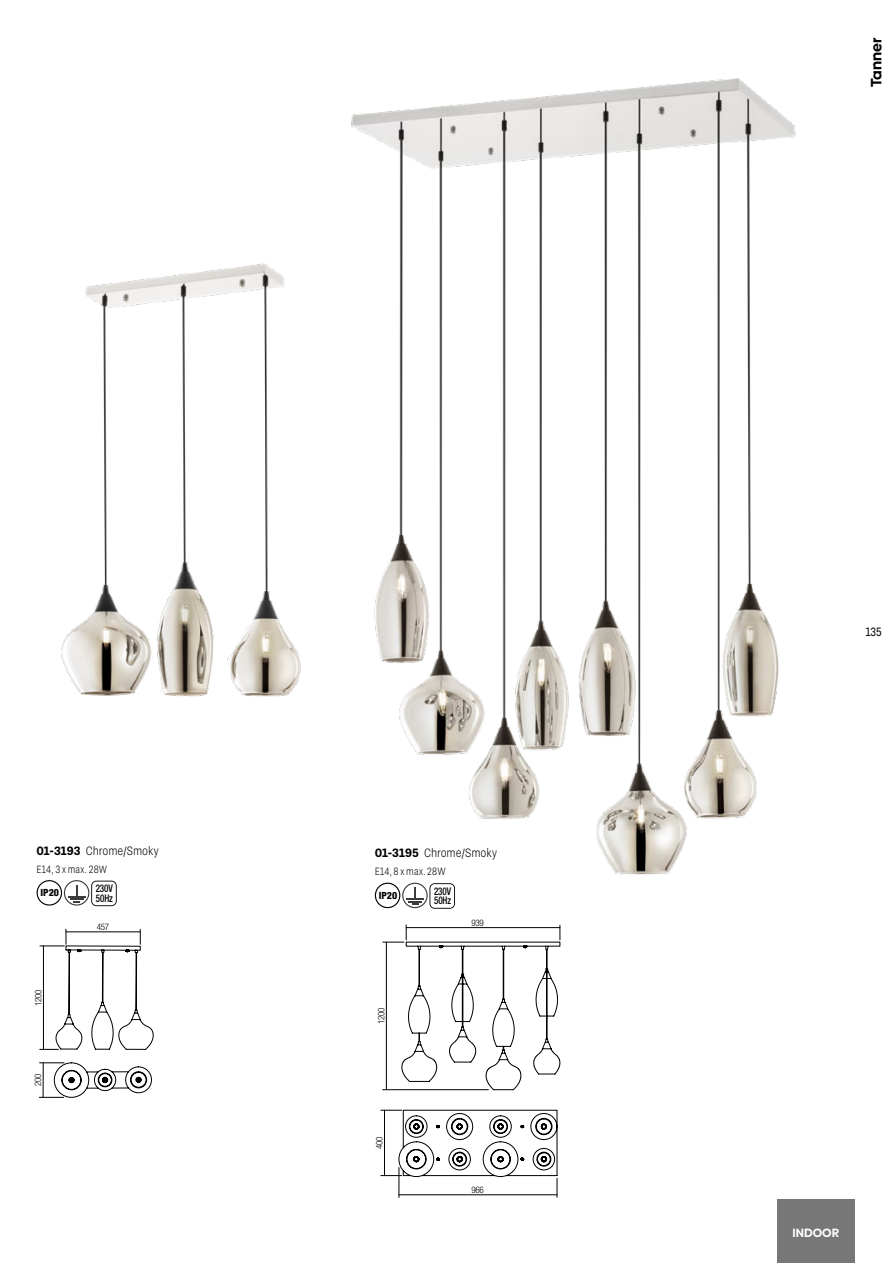
<style>
.page{position:relative;width:893px;height:1263px;background:#fff}
.page>*{position:absolute;margin:0;border:0;box-sizing:border-box;transform-origin:0 0}
.t1{font:700 15px "Biennale";color:#000}
.t2{font:300 12px "Grtsk Exa";letter-spacing:-.005em;color:#000;scale:.9 1}
.t3{font:700 12px "Biennale";color:#fff}
.t4{font:12px "Grtsk Exa";color:#000;scale:.85 1}
.t5{font:500 condensed 10.65px/9.4px "Helvetica Neue LTW1 G";letter-spacing:-.01em;color:#000;scale:.85 1}
.t6{font:300 10.5px "Grtsk Exa";letter-spacing:.025em;color:#000;scale:.85 1}
.t7{font:800 condensed 9.9px "Helvetica Neue LTW1 G";color:#000}
.t8{font:300 condensed 9px "Helvetica Neue LT Pro";letter-spacing:-.01em;color:#000}
.s1{font-weight:600}
</style>
<div class="page">
<img style="left:351px;top:78px;width:445px;height:819px">
<img style="left:61px;top:263px;width:240px;height:434px">
<svg style="left:37px;top:880px;width:80px;height:26px"></svg>
<svg style="left:40px;top:929px;width:114px;height:121px"></svg>
<svg style="left:39px;top:1062px;width:113px;height:36px"></svg>
<hr style="left:43px;top:1063px;width:1px;height:34px;background:#000">
<svg style="left:375px;top:883px;width:80px;height:26px"></svg>
<svg style="left:383px;top:925px;width:178px;height:165px"></svg>
<hr style="left:386px;top:942px;width:1px;height:148px;background:#000">
<hr style="left:383px;top:1089px;width:105px;height:1px;background:#000">
<svg style="left:381px;top:1110px;width:177px;height:87px"></svg>
<hr style="left:384px;top:1110px;width:1px;height:65px;background:#000">
<div style="left:777px;top:1199px;width:78px;height:64px;background:#787778"></div>
<p class="t2" style="left:37px;top:843px;width:137px"><span class="s1">01-3193</span> Chrome/Smoky</p>
<p class="t6" style="left:37px;top:862px;width:85px">E14, 3 x max. 28W</p>
<p class="t7" style="left:40px;top:887px;width:20px">IP20</p>
<p class="t5" style="left:96px;top:884px;width:22px">230V<br>50Hz</p>
<p class="t8" style="left:97px;top:922px;width:14px">457</p>
<p class="t8" style="left:33px;top:1006px;width:19px;rotate:-90deg">1200</p>
<p class="t8" style="left:33px;top:1086px;width:14px;rotate:-90deg">200</p>
<p class="t2" style="left:375px;top:846px;width:137px"><span class="s1">01-3195</span> Chrome/Smoky</p>
<p class="t6" style="left:375px;top:865px;width:85px">E14, 8 x max. 28W</p>
<p class="t7" style="left:379px;top:889px;width:20px">IP20</p>
<p class="t5" style="left:434px;top:886px;width:22px">230V<br>50Hz</p>
<p class="t8" style="left:471px;top:917px;width:14px">939</p>
<p class="t8" style="left:376px;top:1024px;width:19px;rotate:-90deg">1200</p>
<p class="t8" style="left:374px;top:1149px;width:14px;rotate:-90deg">400</p>
<p class="t8" style="left:471px;top:1185px;width:14px">966</p>
<p class="t1" style="left:867px;top:87px;width:51px;rotate:-90deg">Tanner</p>
<p class="t4" style="left:866px;top:624px;width:20px">135</p>
<p class="t3" style="left:792px;top:1225px;width:48px">INDOOR</p>
</div>
